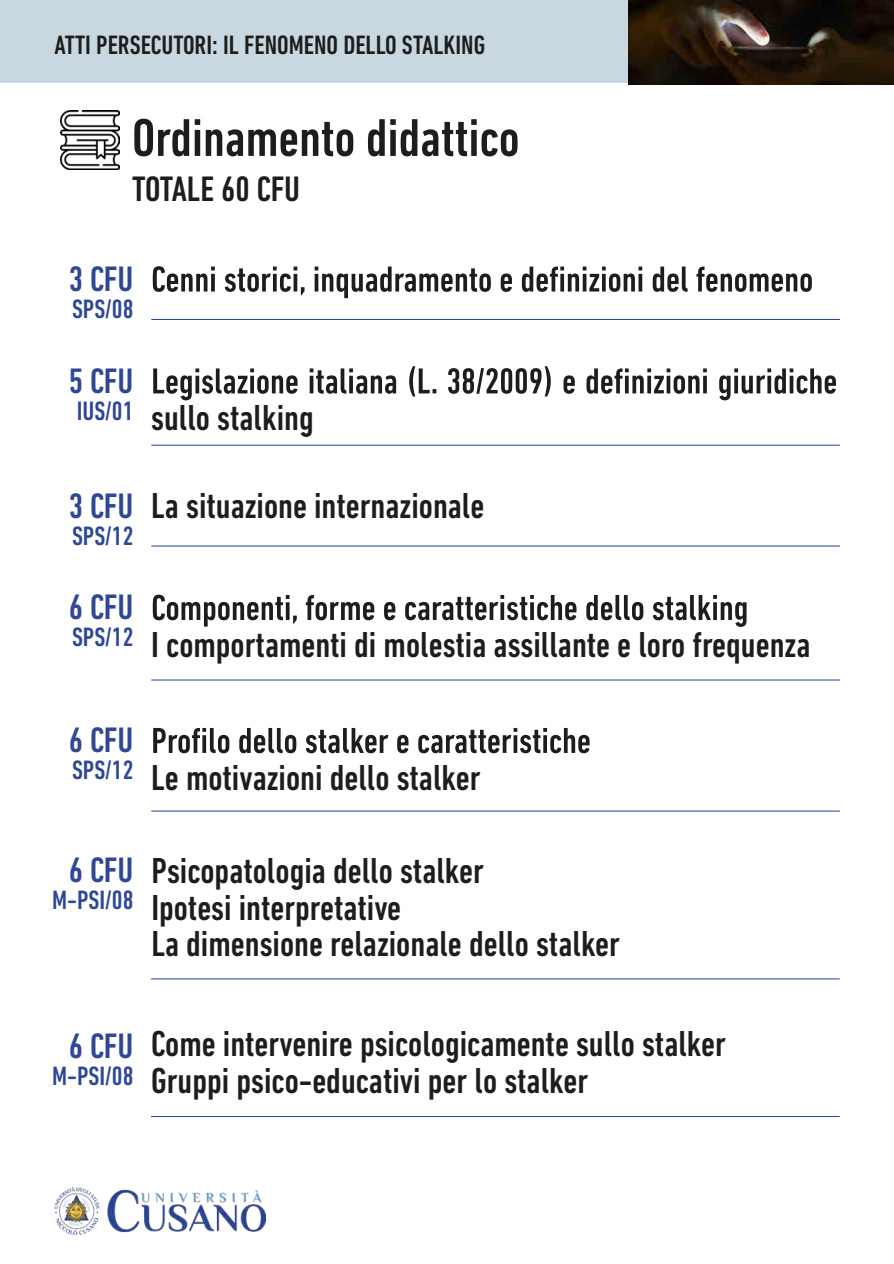
<style>
.page{position:relative;width:894px;height:1264px;background:#fff}
.page>*{position:absolute;margin:0;border:0;box-sizing:border-box;transform-origin:0 0}
.t1{font:500 condensed 54px "DIN Next LT Pro";color:#1d1d1b}
.t2{font:500 condensed 36.75px/36.8px "DIN Next LT Pro";color:#1d1d1b}
.t3{font:500 condensed 36px "DIN Next LT Pro";color:#2f4794}
.t4{font:500 condensed 36px "DIN Next LT Pro";color:#1d1d1b}
.t5{font:500 condensed 27px "DIN Next LT Pro";color:#2f4794}
.t6{font:500 condensed 27px "DIN Next LT Pro";color:#1d1d1b}
.s1{font-size:36px;color:#2f4794}
</style>
<div class="page">
<img style="left:54px;top:1187px;width:211px;height:47px">
<img style="left:60px;top:111px;width:59px;height:58px">
<svg style="left:153px;top:266px;width:658px;height:32px"></svg>
<hr style="left:151px;top:319px;width:688px;height:1px;background:#1d4497">
<div style="left:0;top:0;width:893px;height:83px;background:#c8d7e0"></div>
<svg style="left:153px;top:366px;width:682px;height:34px"></svg>
<hr style="left:151px;top:445px;width:688px;height:1px;background:#1d4497">
<hr style="left:151px;top:545px;width:688px;height:1px;background:#1d4497">
<svg style="left:153px;top:594px;width:593px;height:33px"></svg>
<hr style="left:151px;top:679px;width:688px;height:1px;background:#1d4497">
<svg style="left:153px;top:728px;width:436px;height:25px"></svg>
<hr style="left:151px;top:810px;width:688px;height:1px;background:#1d4497">
<hr style="left:151px;top:978px;width:688px;height:1px;background:#1d4497">
<hr style="left:151px;top:1116px;width:688px;height:1px;background:#1d4497">
<img style="left:628px;top:0;width:265px;height:84px">
<p class="t6" style="left:54px;top:30px;width:432px">ATTI PERSECUTORI: IL FENOMENO DELLO STALKING</p>
<h1 class="t1" style="left:132px;top:107px;width:389px">Ordinamento didattico</h1>
<p class="t4" style="left:132px;top:168px;width:169px">TOTALE 60 CFU</p>
<p class="t3" style="left:69px;top:258px;width:66px">3 CFU</p>
<p class="t5" style="left:72px;top:293px;width:63px">SPS/08</p>
<p class="t3" style="left:69px;top:360px;width:66px">5 CFU</p>
<p class="t5" style="left:77px;top:395px;width:58px">IUS/01</p>
<p class="t2" style="left:151px;top:399px;width:164px">sullo stalking</p>
<p class="t2" style="left:69px;top:487px;width:417px"><span class="s1">3 CFU</span> La situazione internazionale</p>
<p class="t5" style="left:72px;top:520px;width:63px">SPS/12</p>
<p class="t3" style="left:69px;top:587px;width:66px">6 CFU</p>
<p class="t5" style="left:72px;top:622px;width:63px">SPS/12</p>
<p class="t2" style="left:151px;top:625px;width:660px">I comportamenti di molestia assillante e loro frequenza</p>
<p class="t3" style="left:69px;top:719px;width:66px">6 CFU</p>
<p class="t5" style="left:72px;top:755px;width:63px">SPS/12</p>
<p class="t2" style="left:151px;top:758px;width:331px">Le motivazioni dello stalker</p>
<p class="t3" style="left:69px;top:849px;width:66px">6 CFU</p>
<p class="t5" style="left:52px;top:885px;width:83px">M-PSI/08</p>
<p class="t2" style="left:151px;top:852px;width:470px">Psicopatologia dello stalker<br>Ipotesi interpretative<br>La dimensione relazionale dello stalker</p>
<p class="t3" style="left:69px;top:1025px;width:66px">6 CFU</p>
<p class="t5" style="left:52px;top:1060px;width:83px">M-PSI/08</p>
<p class="t2" style="left:151px;top:1025px;width:576px">Come intervenire psicologicamente sullo stalker<br>Gruppi psico-educativi per lo stalker</p>
</div>
